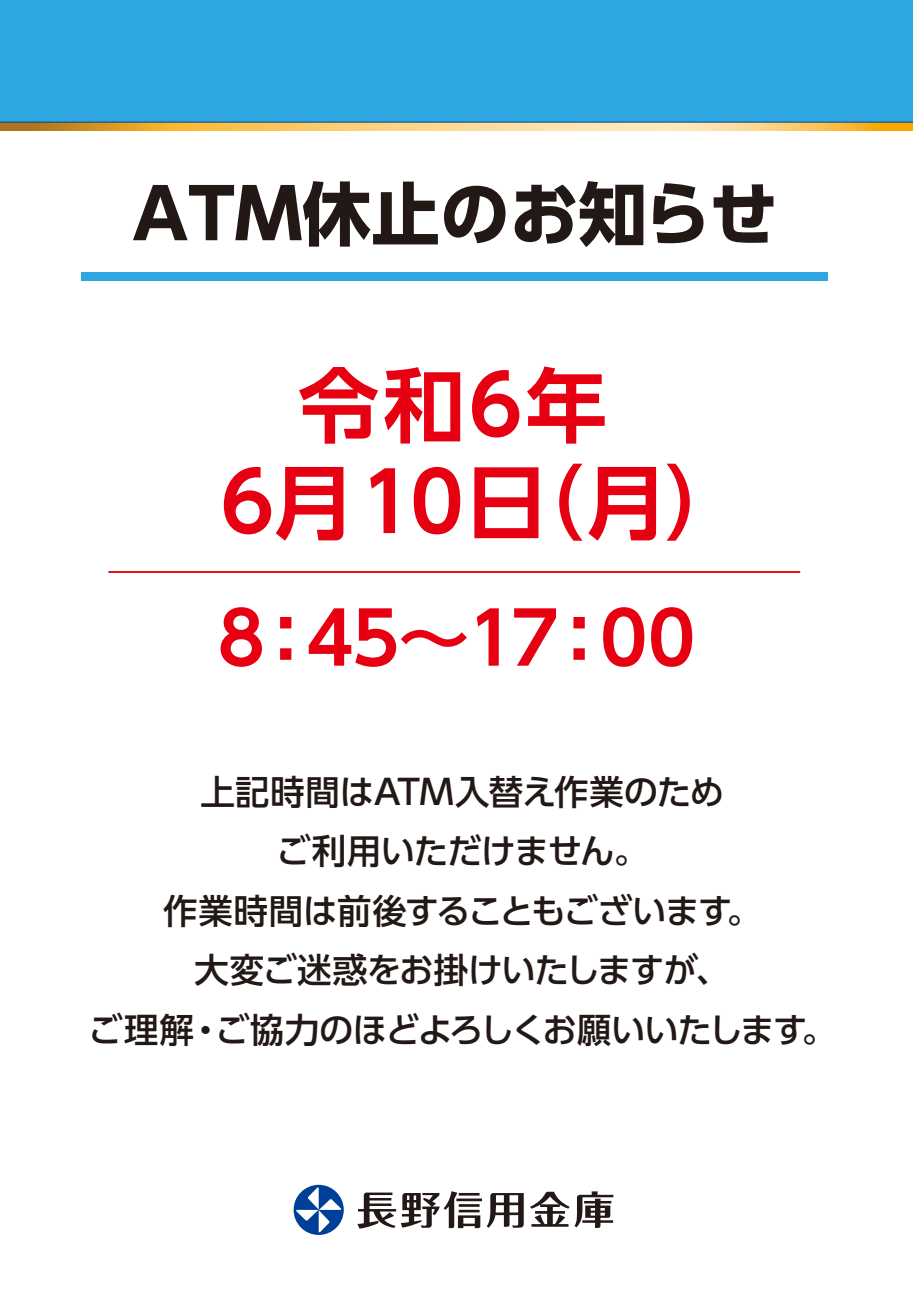
<style>
.page{position:relative;width:913px;height:1290px;background:#fff}
.page>*{position:absolute;margin:0;border:0;box-sizing:border-box;transform-origin:0 0}
.t1{font:700 81.25px/96.9px "UD Shin Go Pro De";letter-spacing:.04em;color:#e60012}
.t2{font:700 71.88px "UD Shin Go Pro De";color:#e60012}
.t3{font:700 68.75px "UD Shin Go Pro";color:#221815}
.t4{font:500 34.38px/59.4px "UD Shin Go Pro";letter-spacing:-.02em;color:#221815;text-align:center}
</style>
<div class="page">
<svg style="left:357px;top:1191px;width:166px;height:37px"></svg>
<svg style="left:293px;top:1185px;width:51px;height:50px"></svg>
<svg style="left:296px;top:1187px;width:45px;height:46px"></svg>
<svg style="left:530px;top:1191px;width:83px;height:37px"></svg>
<div style="left:82px;top:272px;width:745px;height:9px;background:#2ea7e0"></div>
<svg style="left:0;top:122px;width:912px;height:9px;background:#e1bb6d"></svg>
<div style="left:0;top:0;width:912px;height:122px;background:#2ea7e0"></div>
<hr style="left:108px;top:571px;width:692px;height:2px;background:#e60012">
<h3 class="t3" style="left:132px;top:158px;width:647px">ATM休止のお知らせ</h3>
<h1 class="t1" style="left:221px;top:355px;width:527px;text-indent:77px">令和6年<br>6月10日（月）</h1>
<h2 class="t2" style="left:217px;top:580px;width:479px">8：45～17：00</h2>
<p class="t4" style="left:88px;top:761px;width:749px">上記時間はATM入替え作業のため<br>ご利用いただけません。<br>作業時間は前後することもございます。<br>大変ご迷惑をお掛けいたしますが、<br>ご理解・ご協力のほどよろしくお願いいたします。</p>
</div>
